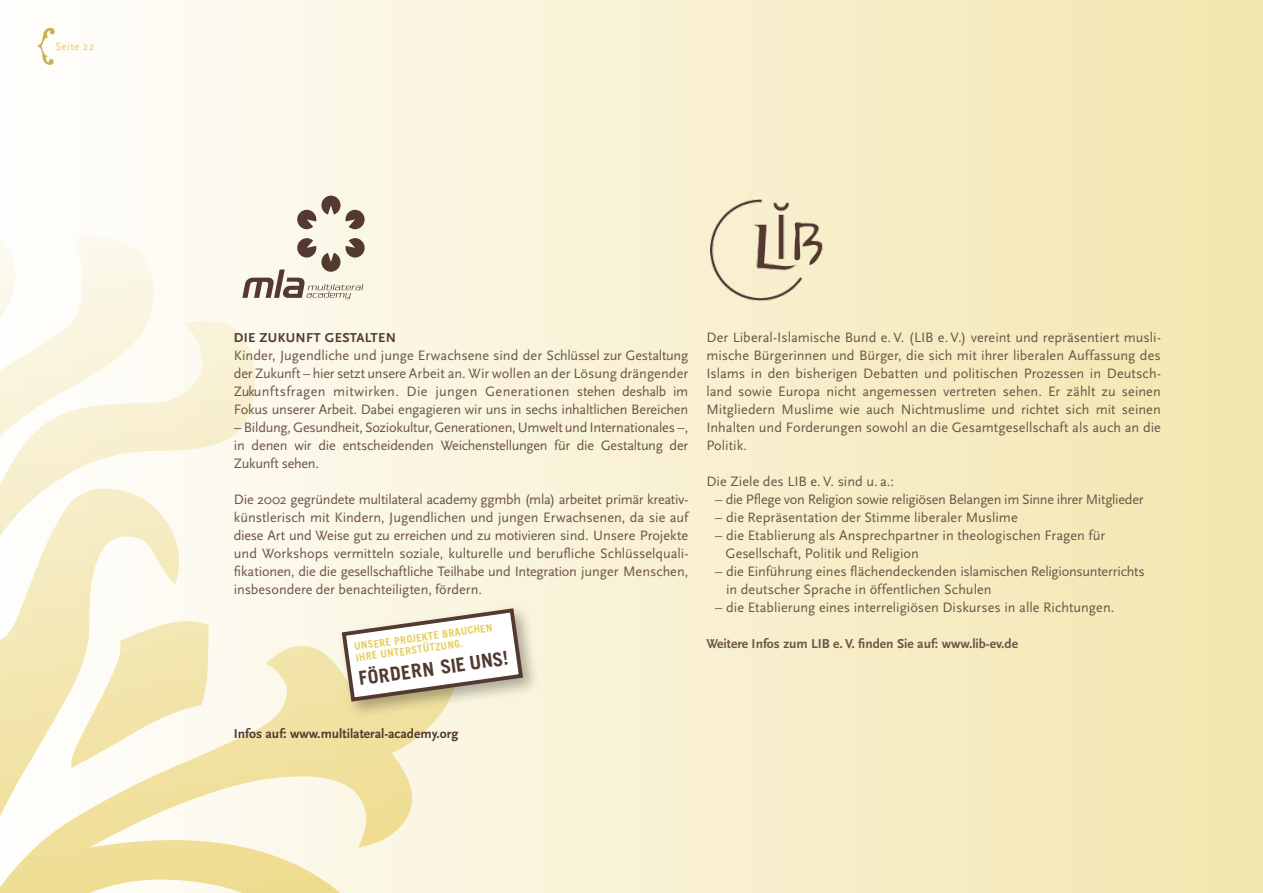
<style>
.page{position:relative;width:1263px;height:893px;background:#fff}
.page>*{position:absolute;margin:0;border:0;box-sizing:border-box;transform-origin:0 0}
.t1{font:700 19.2px "Trade Gothic";color:#533930}
.t2{font:14.25px/18px "Scala Sans";letter-spacing:-.005em;color:#6d5446;text-align:justify}
.t3{font:14.25px "Scala Sans";letter-spacing:-.025em;color:#6d5446}
.t4{font:700 13.5px "Scala Sans";letter-spacing:.025em;color:#533930}
.t5{font:700 13.5px "Scala Sans";color:#6d5446}
.t6{font:11.25px "Scala Sans";letter-spacing:.04em;color:#e8ce60}
.t7{font:700 10.5px/11.6px "Trade Gothic";color:#e8ce60}
</style>
<div class="page">
<div style="left:0;top:0;width:1263px;height:893px;background:linear-gradient(to right,#fefefd,#f3e6ae)"></div>
<svg style="left:0;top:179px;width:458px;height:714px"></svg>
<svg style="left:37px;top:28px;width:18px;height:37px"></svg>
<div style="left:337px;top:604px;width:203px;height:115px;background:#000;opacity:.3"></div>
<svg style="left:340px;top:606px;width:185px;height:98px"></svg>
<img style="left:711px;top:199px;width:113px;height:107px">
<p class="t6" style="left:55px;top:40px;width:41px">Seite 22</p>
<p class="t4" style="left:234px;top:330px;width:164px">die zukunft g estalten</p>
<p class="t2" style="left:234px;top:347px;width:456px">Kinder, Jugendliche und junge Erwachsene sind der Schlüssel zur Gestaltung der Zukunft – hier setzt unsere Arbeit an. Wir wollen an der Lösung drängender Zukunftsfragen mitwirken. Die jungen Generationen stehen deshalb im Fokus unserer Arbeit. Dabei engagieren wir uns in sechs inhaltlichen Bereichen</p>
<p class="t2" style="left:234px;top:419px;width:456px">– Bildung, Gesundheit, Soziokultur, Generationen, Umwelt und Internationales –, in denen wir die entscheidenden Weichenstellungen für die Gestaltung der Zukunft sehen.</p>
<p class="t2" style="left:234px;top:491px;width:456px">Die 2002 gegründete multilateral academy ggmbh (mla) arbeitet primär kreativ&shy;künstlerisch mit Kindern, Jugendlichen und jungen Erwachsenen, da sie auf diese Art und Weise gut zu erreichen und zu motivieren sind. Unsere Projekte und Workshops vermitteln soziale, kulturelle und berufliche Schlüsselquali&shy;fikationen, die die gesellschaftliche Teilhabe und Integration junger Menschen, insbesondere der benachteiligten, fördern.</p>
<p class="t7" style="left:353px;top:641px;width:141px;rotate:-8deg">Unsere Projekte brauchen<br>Ihre Unterstützung.</p>
<h1 class="t1" style="left:357px;top:667px;width:152px;rotate:-8deg">Fördern Si e uns!</h1>
<p class="t2" style="left:706px;top:329px;width:456px">Der Liberal-Islamische Bund e. V. (LIB e. V.) vereint und repräsentiert musli&shy;mische Bürgerinnen und Bürger, die sich mit ihrer liberalen Auffassung des Islams in den bisherigen Debatten und politischen Prozessen in Deutsch&shy;land sowie Europa nicht angemessen vertreten sehen. Er zählt zu seinen Mitgliedern Muslime wie auch Nichtmuslime und richtet sich mit seinen Inhalten und Forderungen sowohl an die Gesamtgesellschaft als auch an die Politik.</p>
<p class="t2" style="left:706px;top:473px;width:189px">Die Ziele des LIB e. V. sind u. a.:</p>
<p class="t3" style="left:715px;top:492px;width:430px">– die Pflege von Religion sowie religiösen Belangen im Sinne ihrer Mitglieder</p>
<p class="t2" style="left:715px;top:509px;width:304px">– die Repräsentation der Stimme liberaler Muslime</p>
<p class="t2" style="left:726px;top:527px;width:381px;text-indent:-11px">– die Etablierung als Ansprechpartner in theologischen Fragen für<br>Gesellschaft, Politik und Religion</p>
<p class="t2" style="left:726px;top:563px;width:420px;text-indent:-11px">– die Einführung eines flächendeckenden islamischen Religionsunterrichts in deutscher Sprache in öffentlichen Schulen</p>
<p class="t2" style="left:715px;top:599px;width:401px">– die Etablierung eines interreligiösen Diskurses in alle Richtungen.</p>
<p class="t5" style="left:706px;top:636px;width:313px">Weitere I nfos zum LIB e. V. finden Sie auf: www.lib-ev.de</p>
<p class="t4" style="left:234px;top:726px;width:226px">I nfos auf: www.multilateral-academy.org</p>
</div>
